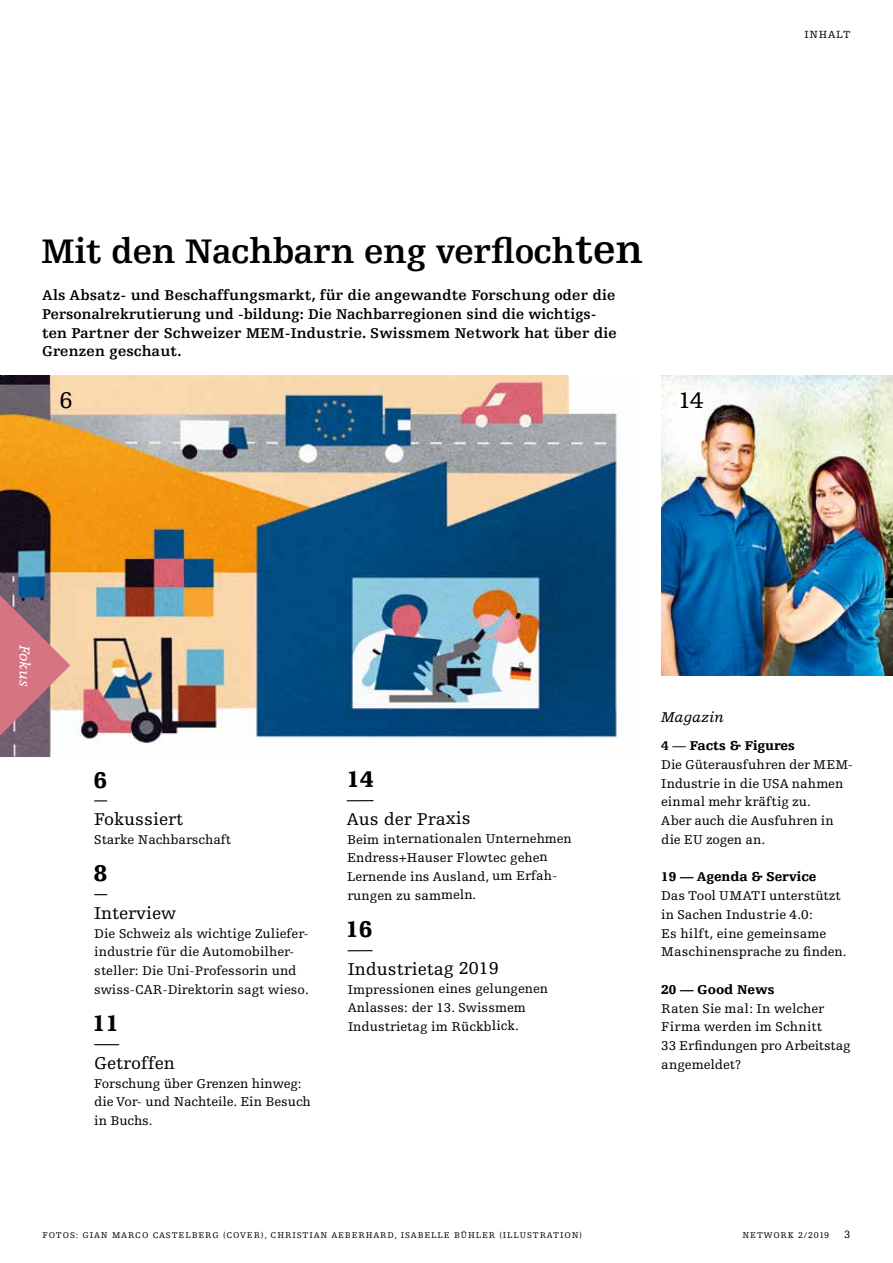
<style>
.page{position:relative;width:893px;height:1263px;background:#fff}
.page>*{position:absolute;margin:0;border:0;box-sizing:border-box;transform-origin:0 0}
.t1{font:700 36px "Egyptienne F";letter-spacing:-.005em;color:#000}
.t2{font:900 24px "Egyptienne F";color:#000}
.t3{font:24px "Egyptienne F";color:#000}
.t4{font:18px "Egyptienne F";letter-spacing:-.005em;color:#000}
.t5{font:700 15px/18.8px "Egyptienne F";letter-spacing:.01em;color:#000}
.t6{font:italic 15px "Egyptienne F";letter-spacing:.005em;color:#000}
.t7{font:italic 15px "Egyptienne F";color:#fff}
.t8{font:13.5px/18.8px "Egyptienne F";letter-spacing:-.005em;color:#000}
.t9{font:900 13.5px "Egyptienne F";color:#000}
.t10{font:11.25px "Egyptienne F";color:#000}
.t11{font:10.95px "Egyptienne F";letter-spacing:.07em;color:#000}
.t12{font:8.85px "Egyptienne F";letter-spacing:.1em;color:#000}
.s1{font-size:42px}
.s2{font-weight:700}
.s3{font-weight:900}
</style>
<div class="page">
<img style="left:0;top:375px;width:620px;height:382px">
<svg style="left:94px;top:800px;width:13px;height:1px"></svg>
<svg style="left:94px;top:894px;width:13px;height:1px"></svg>
<svg style="left:94px;top:1044px;width:25px;height:1px"></svg>
<img style="left:661px;top:375px;width:232px;height:300px">
<svg style="left:347px;top:800px;width:26px;height:1px"></svg>
<svg style="left:348px;top:950px;width:25px;height:1px"></svg>
<svg style="left:0;top:595px;width:70px;height:141px;background:#c3878b"></svg>
<h1 class="t1" style="left:42px;top:231px;width:603px">Mit den Nachbarn eng verfloch<span class="s1">ten</span></h1>
<p class="t5" style="left:42px;top:286px;width:576px">Als Absatz- und Beschaffungsmarkt, für die angewandte Forschung oder die Personalrekrutierung und -bildung: Die Nachbarregionen sind die wichtigs&shy;ten Partner der Schweizer MEM-Industrie. Swissmem Network hat über die Grenzen geschaut.</p>
<h2 class="t3" style="left:60px;top:387px;width:15px">6</h2>
<h2 class="t3" style="left:678px;top:387px;width:27px">14</h2>
<p class="t11" style="left:805px;top:28px;width:47px">INHALT</p>
<p class="t7" style="left:33px;top:644px;width:43px;rotate:90deg">Fokus</p>
<h2 class="t2" style="left:94px;top:766px;width:15px">6</h2>
<h3 class="t4" style="left:94px;top:809px;width:91px">Fokussiert</h3>
<p class="t8" style="left:94px;top:830px;width:138px">Starke Nachbarschaft</p>
<h2 class="t2" style="left:94px;top:860px;width:15px">8</h2>
<h3 class="t4" style="left:94px;top:903px;width:83px">Interview</h3>
<p class="t8" style="left:94px;top:924px;width:216px">Die Schweiz als wichtige Zuliefer&shy;industrie für die Automobilher&shy;steller: Die Uni-Professorin und swiss-CAR-Direktorin sagt wieso.</p>
<h2 class="t2" style="left:93px;top:1010px;width:28px">11</h2>
<h3 class="t4" style="left:94px;top:1053px;width:82px">Getroffen</h3>
<p class="t8" style="left:94px;top:1074px;width:218px">Forschung über Grenzen hinweg: die Vor- und Nachteile. Ein Besuch in Buchs.</p>
<h2 class="t2" style="left:347px;top:766px;width:28px">14</h2>
<h3 class="t4" style="left:347px;top:809px;width:125px">Aus der Praxis</h3>
<p class="t8" style="left:347px;top:829px;width:226px">Beim internationalen Unternehmen<br>Endress+Hauser Flowtec gehen<br>Lernende ins Ausland, um Erfah&shy;rungen zu sammeln.</p>
<h2 class="t2" style="left:346px;top:916px;width:28px">16</h2>
<h3 class="t4" style="left:348px;top:959px;width:153px">Industrietag 2019</h3>
<p class="t8" style="left:348px;top:980px;width:202px">Impressionen eines gelungenen<br>Anlasses: der 13. Swissmem<br>Industrietag im Rückblick.</p>
<p class="t12" style="left:43px;top:1230px;width:541px">FOTOS: GIAN MARCO CASTELBERG (COVER), CHRISTIAN AEBERHARD, ISABELLE BÜHLER (ILLUSTRATION)</p>
<p class="t6" style="left:661px;top:709px;width:65px">Magazin</p>
<p class="t8" style="left:661px;top:736px;width:193px"><span class="s2">4 —</span> <span class="s3">Facts &amp; Figures<br></span>Die Güterausfuhren der MEM-<br>Industrie in die USA nahmen einmal mehr kräftig zu.<br>Aber auch die Ausfuhren in die EU zogen an.</p>
<p class="t9" style="left:661px;top:869px;width:157px">19 — Agenda &amp; Service</p>
<p class="t8" style="left:661px;top:886px;width:187px">Das Tool UMATI unterstützt in Sachen Industrie 4.0:<br>Es hilft, eine gemeinsame<br>Maschinensprache zu finden.</p>
<p class="t9" style="left:661px;top:982px;width:115px">20 — Good News</p>
<p class="t8" style="left:661px;top:999px;width:191px">Raten Sie mal: In welcher<br>Firma werden im Schnitt<br>33 Erfindungen pro Arbeitstag angemeldet?</p>
<p class="t12" style="left:742px;top:1230px;width:88px">NETWORK 2/2019</p>
<p class="t10" style="left:844px;top:1228px;width:8px">3</p>
</div>
